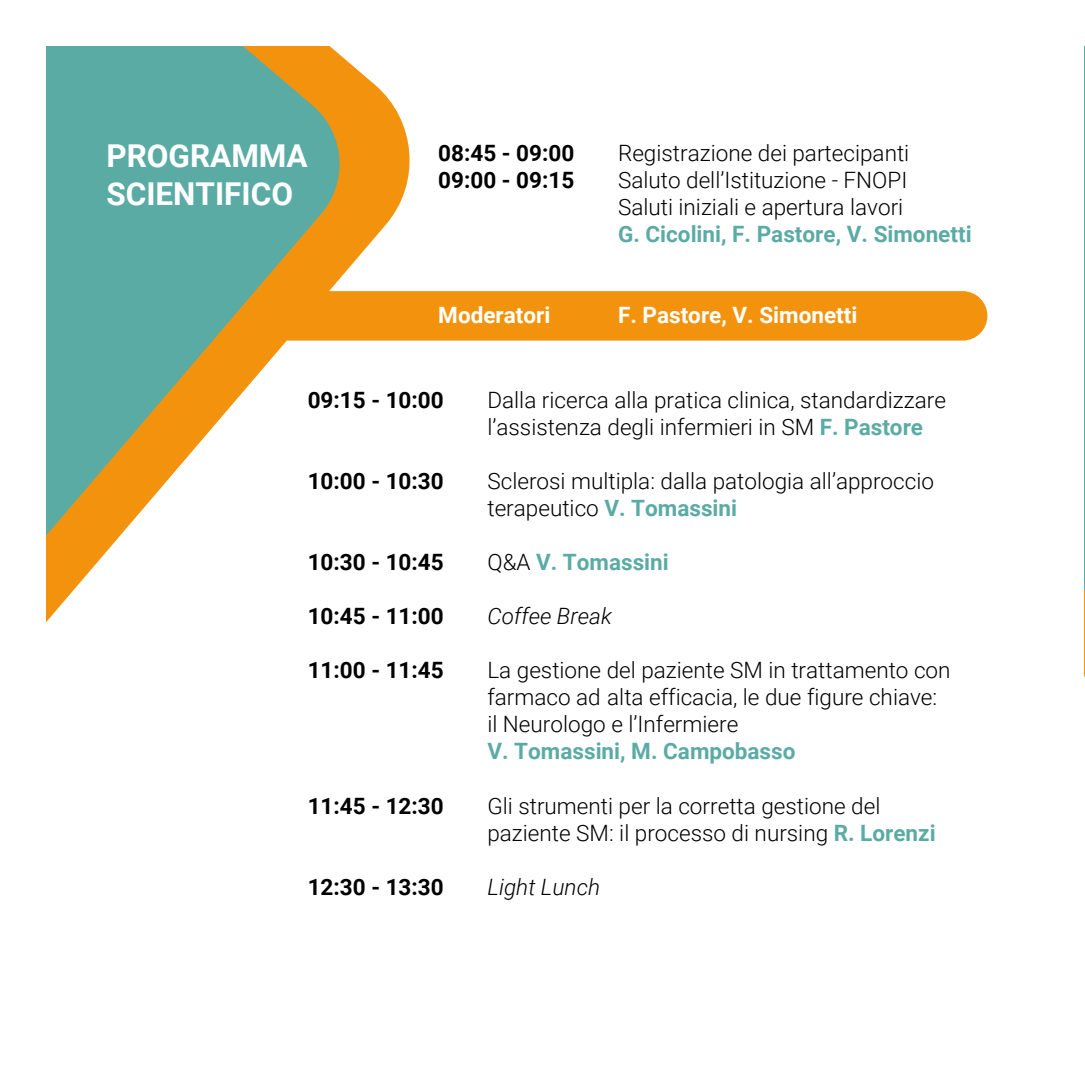
<style>
.page{position:relative;width:1085px;height:1085px;background:#fff}
.page>*{position:absolute;margin:0;border:0;box-sizing:border-box;transform-origin:0 0}
.t1{font:700 31.5px/37.8px "Roboto";color:#fff}
.t2{font:300 22.5px/27px "Roboto";color:#000}
.t3{font:700 22.5px "Roboto";color:#000}
.t4{font:700 22.5px "Roboto";color:#5baba5}
.t5{font:700 22.5px "Roboto";color:#fff}
.t6{font:italic 300 22.5px "Roboto";color:#000}
.s1{font-weight:700;color:#5baba5}
.s2{font-weight:300;color:#000}
</style>
<div class="page">
<div style="left:421px;top:291px;width:566px;height:49px;background:#f3930d"></div>
<svg style="left:348px;top:62px;width:73px;height:279px;fill:#f3930d"></svg>
<svg style="left:46px;top:46px;width:302px;height:577px;fill:#5baba5"></svg>
<h1 class="t1" style="left:106px;top:136px;width:203px">PROGRAMMA<br>SCIENTIFICO</h1>
<p class="t3" style="left:438px;top:137px;width:137px">08:45 - 09:00</p>
<p class="t2" style="left:618px;top:139px;width:293px">Registrazione dei partecipanti</p>
<p class="t3" style="left:438px;top:164px;width:137px">09:00 - 09:15</p>
<p class="t2" style="left:618px;top:166px;width:291px">Saluto dell’Istituzione - FNOPI<br>Saluti iniziali e apertura lavori</p>
<p class="t4" style="left:618px;top:218px;width:355px">G. Cicolini, F. Pastore, V. Simonetti</p>
<p class="t5" style="left:438px;top:299px;width:114px">Moderatori</p>
<p class="t5" style="left:618px;top:299px;width:241px">F. Pastore, V. Simonetti</p>
<p class="t3" style="left:307px;top:384px;width:137px">09:15 - 10:00</p>
<p class="t2" style="left:487px;top:386px;width:460px">Dalla ricerca alla pratica clinica, standardizzare l’assistenza degli infermieri in SM <span class="s1">F. Pastore</span></p>
<p class="t3" style="left:307px;top:465px;width:137px">10:00 - 10:30</p>
<p class="t2" style="left:487px;top:467px;width:448px">Sclerosi multipla: dalla patologia all’approccio terapeutico <span class="s1">V. Tomassini</span></p>
<p class="t3" style="left:307px;top:546px;width:137px">10:30 - 10:45</p>
<p class="t4" style="left:487px;top:546px;width:183px"><span class="s2">Q&amp;A</span> V. Tomassini</p>
<p class="t3" style="left:307px;top:600px;width:137px">10:45 - 11:00</p>
<p class="t6" style="left:487px;top:600px;width:126px">Coffee Break</p>
<p class="t3" style="left:307px;top:654px;width:137px">11:00 - 11:45</p>
<p class="t2" style="left:487px;top:656px;width:464px">La gestione del paziente SM in trattamento con farmaco ad alta efficacia, le due figure chiave: il Neurologo e l’Infermiere</p>
<p class="t4" style="left:487px;top:735px;width:309px">V. Tomassini, M. Campobasso</p>
<p class="t3" style="left:307px;top:789px;width:137px">11:45 - 12:30</p>
<p class="t2" style="left:487px;top:791px;width:449px">Gli strumenti per la corretta gestione del paziente SM: il processo di nursing <span class="s1">R. Lorenzi</span></p>
<p class="t3" style="left:307px;top:870px;width:137px">12:30 - 13:30</p>
<p class="t6" style="left:487px;top:870px;width:114px">Light Lunch</p>
</div>
